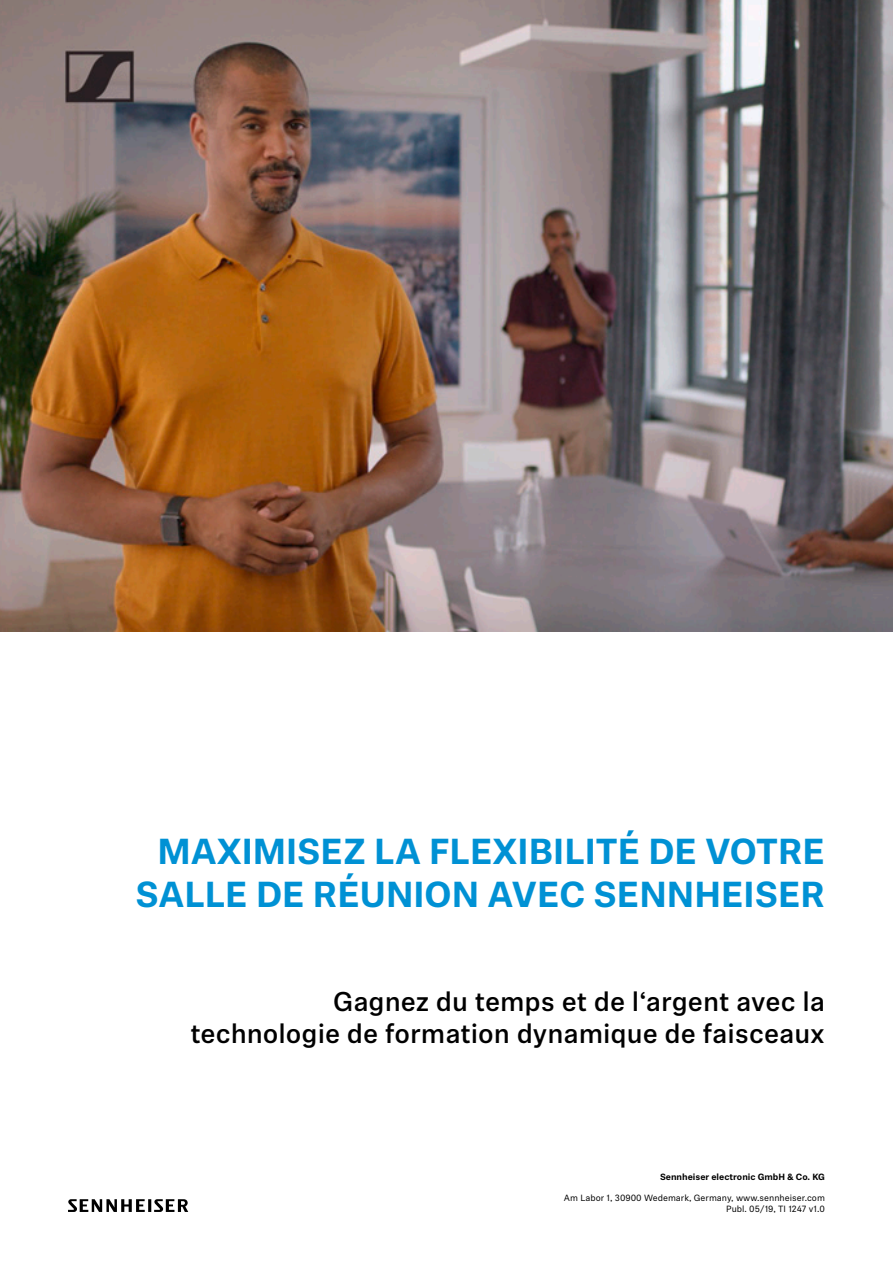
<style>
.page{position:relative;width:893px;height:1263px;background:#fff}
.page>*{position:absolute;margin:0;border:0;box-sizing:border-box;transform-origin:0 0}
.t1{font:700 36px/43.2px "Sennheiser Neue";color:#0091d4;text-align:right}
.t2{font:500 27px/32.4px "Sennheiser Neue";color:#000;text-align:right}
.t3{font:9px/10.8px "Sennheiser Neue";color:#000;text-align:right}
.t4{font:700 9px "Sennheiser Neue";color:#000}
</style>
<div class="page">
<svg style="left:68px;top:1199px;width:120px;height:13px"></svg>
<img style="left:0;top:0;width:893px;height:631px">
<h1 class="t1" style="left:135px;top:828px;width:691px">MAXIMISEZ LA FLEXIBILITÉ DE VOTRE<br>SALLE DE RÉUNION AVEC SENNHEISER</h1>
<p class="t2" style="left:190px;top:984px;width:636px">Gagnez du temps et de l‘argent avec la technologie de formation dynamique de faisceaux</p>
<p class="t4" style="left:660px;top:1170px;width:166px">Sennheiser electronic GmbH &amp; Co. KG</p>
<p class="t3" style="left:564px;top:1192px;width:263px">Am Labor 1, 30900 Wedemark, Germany, www.sennheiser.com<br>Publ. 05/19, TI 1247 v1.0</p>
</div>
